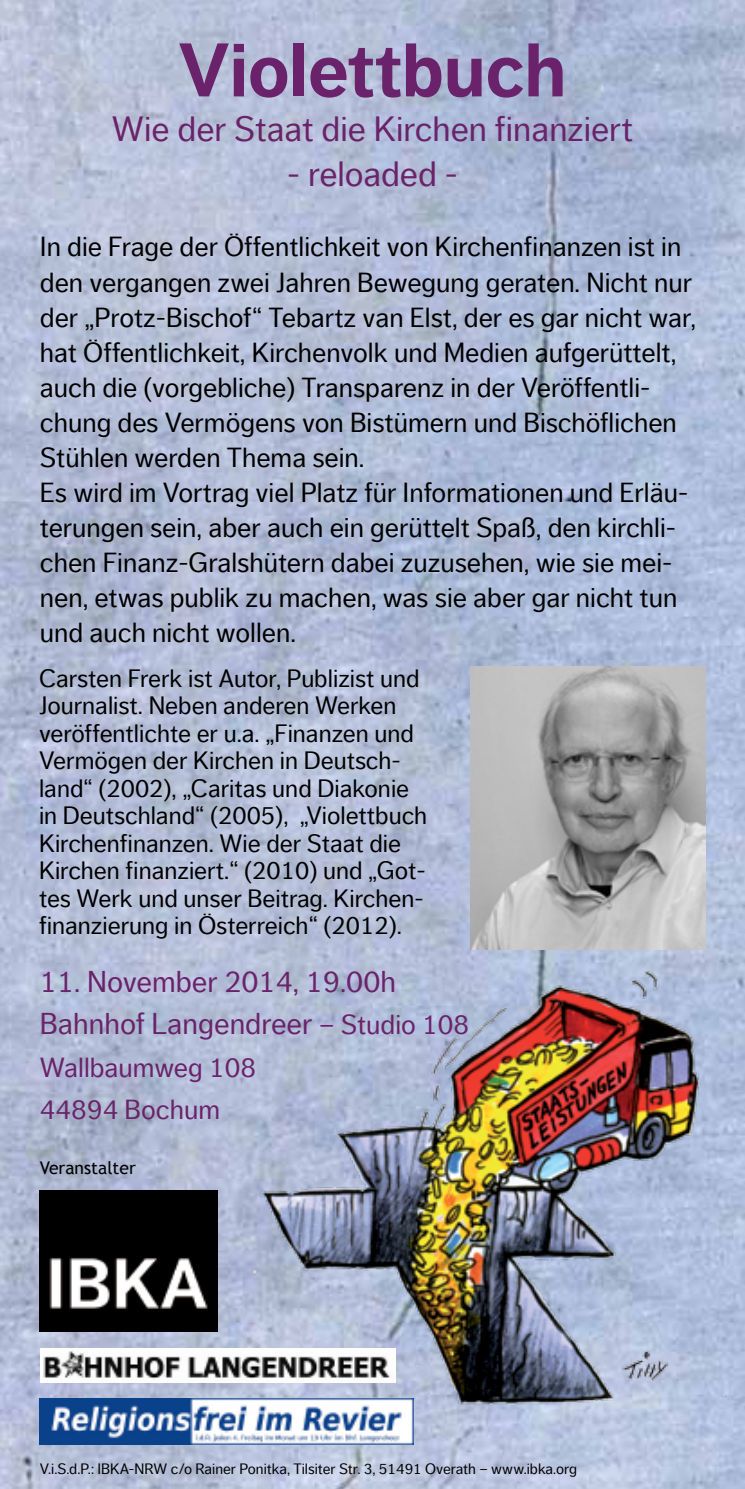
<style>
.page{position:relative;width:745px;height:1489px;background:#fff}
.page>*{position:absolute;margin:0;border:0;box-sizing:border-box;transform-origin:0 0}
.t1{font:700 75px "Dagny Offc";color:#6a236a}
.t2{font:35px "Dagny Offc";color:#6a236a}
.t3{font:30px/42.5px "Dagny Offc";color:#6a236a}
.t4{font:27.5px/35px "Dagny Offc";color:#000}
.t5{font:27.5px/42.5px "Dagny Offc";color:#6a236a}
.t6{font:25px/27.5px "Dagny Offc";color:#000}
.t7{font:17.5px "Trebuchet MS";color:#000}
.t8{font:15px "Dagny Offc";color:#000}
.s1{font-size:27.5px}
</style>
<div class="page">
<img style="left:0;top:0;width:744px;height:1488px">
<img style="left:40px;top:1190px;width:177px;height:141px">
<img style="left:470px;top:666px;width:234px;height:273px">
<img style="left:241px;top:939px;width:496px;height:500px">
<img style="left:40px;top:1348px;width:355px;height:34px">
<img style="left:39px;top:1398px;width:374px;height:46px">
<h1 class="t1" style="left:178px;top:31px;width:389px">Violettbuch</h1>
<p class="t2" style="left:112px;top:111px;width:522px">Wie der Staat die Kirchen finanziert</p>
<p class="t2" style="left:287px;top:156px;width:172px">- reloaded -</p>
<p class="t4" style="left:40px;top:230px;width:657px">In die Frage der Öffentlichkeit von Kirchenfinanzen ist in den vergangen zwei Jahren Bewegung geraten. Nicht nur der „Protz-Bischof“ Tebartz van Elst, der es gar nicht war, hat Öffentlichkeit, Kirchenvolk und Medien aufgerüttelt, auch die (vorgebliche) Transparenz in der Veröffentli&shy;chung des Vermögens von Bistümern und Bischöflichen Stühlen werden Thema sein.<br>Es wird im Vortrag viel Platz für Informationen und Erläu&shy;terungen sein, aber auch ein gerüttelt Spaß, den kirchli&shy;chen Finanz-Gralshütern dabei zuzusehen, wie sie mei&shy;nen, etwas publik zu machen, was sie aber gar nicht tun und auch nicht wollen.</p>
<p class="t6" style="left:39px;top:665px;width:389px">Carsten Frerk ist Autor, Publizist und Journalist. Neben anderen Werken veröffentlichte er u.a. „Finanzen und Vermögen der Kirchen in Deutsch&shy;land“ (2002), „Caritas und Diakonie in Deutschland“ (2005), „Violettbuch Kirchenfinanzen. Wie der Staat die Kirchen finanziert.“ (2010) und „Got&shy;tes Werk und unser Beitrag. Kirchen&shy;finanzierung in Österreich“ (2012).</p>
<p class="t3" style="left:40px;top:961px;width:430px">11. November 2014, 19.00h<br>Bahnhof Langendreer <span class="s1">– Studio 108</span></p>
<p class="t5" style="left:40px;top:1046px;width:217px">Wallbaumweg 108<br>44894 Bochum</p>
<p class="t7" style="left:40px;top:1157px;width:97px">Veranstalter</p>
<p class="t8" style="left:40px;top:1460px;width:538px">V.i.S.d.P.: IBKA-NRW c/o Rainer Ponitka, Tilsiter Str. 3, 51491 Overath – www.ibka.org</p>
</div>
